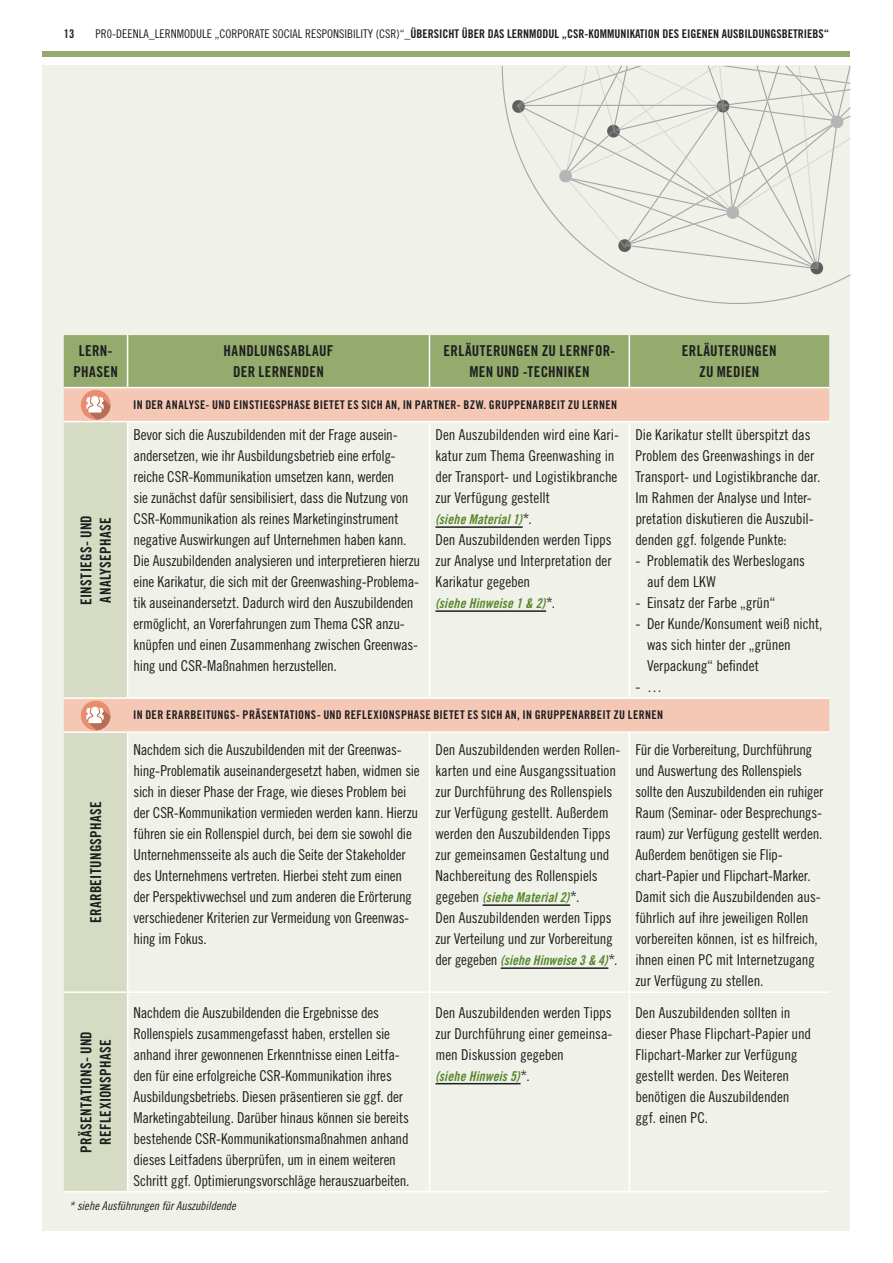
<style>
.page{position:relative;width:893px;height:1263px;background:#fff}
.page>*{position:absolute;margin:0;border:0;box-sizing:border-box;transform-origin:0 0}
.t1{font:15px/21px "Trade Gothic LT Std Cn 18";letter-spacing:-.015em;color:#1d1e1f}
.t2{font:15px/21px "Trade Gothic LT Std Bd Cn 20";letter-spacing:.02em;color:#1d1e1f;text-align:center}
.t3{font:13.5px "Trade Gothic LT Std Bd Cn 20 Obl";letter-spacing:.01em;color:#57872b}
.t4{font:12px "Trade Gothic LT Std Bd Cn 20";letter-spacing:.02em;color:#1d1e1f}
.t5{font:12px "Trade Gothic LT Std Bd Cn 20";color:#1d1e1f}
.t6{font:12px "Trade Gothic LT Std Cn 18 Obl";letter-spacing:-.005em;color:#1d1e1f}
.s1{font-family:"Trade Gothic LT Std Cn 18"}
.s2{font-family:"Trade Gothic LT Std Cn 18";font-size:15px;color:#1d1e1f}
</style>
<div class="page">
<div style="left:43px;top:66px;width:807px;height:1165px;background:#f0f2ea"></div>
<div style="left:43px;top:51px;width:807px;height:6px;background:#95ab6e"></div>
<div style="left:64px;top:335px;width:765px;height:52px;background:#95ab6e"></div>
<svg style="left:64px;top:388px;width:765px;height:343px"></svg>
<div style="left:64px;top:422px;width:64px;height:769px;background:#d6dcc4"></div>
<hr style="left:64px;top:421px;width:64px;height:1px;background:#fff">
<hr style="left:128px;top:421px;width:301px;height:1px;background:#fff">
<hr style="left:429px;top:421px;width:200px;height:1px;background:#fff">
<hr style="left:629px;top:421px;width:200px;height:1px;background:#fff">
<hr style="left:64px;top:697px;width:64px;height:2px;background:#fff">
<hr style="left:128px;top:697px;width:301px;height:2px;background:#fff">
<hr style="left:429px;top:697px;width:200px;height:2px;background:#fff">
<hr style="left:629px;top:697px;width:200px;height:2px;background:#fff">
<hr style="left:64px;top:731px;width:64px;height:2px;background:#fff">
<hr style="left:128px;top:731px;width:301px;height:2px;background:#fff">
<hr style="left:429px;top:731px;width:200px;height:2px;background:#fff">
<hr style="left:629px;top:731px;width:200px;height:2px;background:#fff">
<hr style="left:64px;top:991px;width:64px;height:2px;background:#fff">
<hr style="left:128px;top:991px;width:301px;height:2px;background:#fff">
<hr style="left:429px;top:991px;width:200px;height:2px;background:#fff">
<hr style="left:629px;top:991px;width:200px;height:2px;background:#fff">
<hr style="left:127px;top:335px;width:1px;height:52px;background:#fff">
<hr style="left:429px;top:335px;width:1px;height:52px;background:#fff">
<hr style="left:629px;top:335px;width:1px;height:52px;background:#fff">
<hr style="left:64px;top:387px;width:64px;height:1px;background:#fff">
<hr style="left:128px;top:387px;width:301px;height:1px;background:#fff">
<hr style="left:429px;top:387px;width:200px;height:1px;background:#fff">
<hr style="left:629px;top:387px;width:200px;height:1px;background:#fff">
<hr style="left:127px;top:422px;width:1px;height:275px;background:#fff">
<hr style="left:429px;top:422px;width:1px;height:275px;background:#fff">
<hr style="left:629px;top:422px;width:1px;height:275px;background:#fff">
<hr style="left:127px;top:733px;width:1px;height:258px;background:#fff">
<hr style="left:429px;top:733px;width:1px;height:258px;background:#fff">
<hr style="left:629px;top:733px;width:1px;height:258px;background:#fff">
<hr style="left:127px;top:993px;width:1px;height:198px;background:#fff">
<hr style="left:429px;top:993px;width:1px;height:198px;background:#fff">
<hr style="left:629px;top:993px;width:1px;height:198px;background:#fff">
<hr style="left:64px;top:1191px;width:64px;height:1px;background:#fff">
<hr style="left:128px;top:1191px;width:301px;height:1px;background:#fff">
<hr style="left:429px;top:1191px;width:200px;height:1px;background:#fff">
<hr style="left:629px;top:1191px;width:200px;height:1px;background:#fff">
<hr style="left:435px;top:526px;width:88px;height:2px;background:#1d1e1f">
<hr style="left:435px;top:610px;width:111px;height:2px;background:#1d1e1f">
<hr style="left:483px;top:904px;width:87px;height:2px;background:#1d1e1f">
<hr style="left:501px;top:967px;width:107px;height:2px;background:#1d1e1f">
<hr style="left:435px;top:1083px;width:86px;height:1px;background:#1d1e1f">
<div style="left:81px;top:701px;width:30px;height:29px;background:#ea8c70;border-radius:50%"></div>
<svg style="left:86px;top:707px;width:25px;height:23px"></svg>
<div style="left:81px;top:390px;width:30px;height:30px;background:#ea8c70;border-radius:50%"></div>
<svg style="left:86px;top:396px;width:25px;height:24px"></svg>
<svg style="left:501px;top:66px;width:349px;height:238px"></svg>
<p class="t4" style="left:64px;top:27px;width:12px">13</p>
<p class="t5" style="left:96px;top:27px;width:735px"><span class="s1">PR0-DEENLA_LERNMODULE „CORPORATE SOCIAL RESPONSIBILITY (CSR)“</span>_ÜBERSICHT ÜBER DAS LERNMODUL „CSR-KOMMUNIKATION DES EIGENEN AUSBILDUNGSBETRIEBS“</p>
<p class="t2" style="left:73px;top:340px;width:46px">LERN-<br>PHASEN</p>
<p class="t2" style="left:224px;top:340px;width:111px">HANDLUNGSABLAUF<br>DER LERNENDEN</p>
<p class="t2" style="left:444px;top:340px;width:173px">ERLÄUTERUNGEN ZU LERNFOR-<br>MEN UND -TECHNIKEN</p>
<p class="t2" style="left:682px;top:340px;width:96px">ERLÄUTERUNGEN<br>ZU MEDIEN</p>
<p class="t4" style="left:133px;top:397px;width:485px">IN DER ANALYSE- UND EINSTIEGSPHASE BIETET ES SICH AN, IN PARTNER- BZW. GRUPPENARBEIT ZU LERNEN</p>
<p class="t2" style="left:76px;top:605px;width:91px;line-height:19.5px;text-align:left;rotate:-90deg">EINSTIEGS- UND<br>ANALYSEPHASE</p>
<p class="t2" style="left:85px;top:923px;width:124px;rotate:-90deg">ERARBEITUNGSPHASE</p>
<p class="t2" style="left:76px;top:1153px;width:123px;line-height:19.5px;rotate:-90deg">PRÄSENTATIONS- UND<br>REFLEXIONSPHASE</p>
<p class="t1" style="left:134px;top:424px;width:288px">Bevor sich die Auszubildenden mit der Frage ausein&shy;andersetzen, wie ihr Ausbildungsbetrieb eine erfolg&shy;reiche CSR-Kommunikation umsetzen kann, werden<br>sie zunächst dafür sensibilisiert, dass die Nutzung von CSR-Kommunikation als reines Marketinginstrument negative Auswirkungen auf Unternehmen haben kann.<br>Die Auszubildenden analysieren und interpretieren hierzu eine Karikatur, die sich mit der Greenwashing-Problema&shy;tik auseinandersetzt. Dadurch wird den Auszubildenden ermöglicht, an Vorerfahrungen zum Thema CSR anzu&shy;knüpfen und einen Zusammenhang zwischen Greenwas&shy;hing und CSR-Maßnahmen herzustellen.</p>
<p class="t1" style="left:435px;top:424px;width:185px">Den Auszubildenden wird eine Kari&shy;katur zum Thema Greenwashing in der Transport- und Logistikbranche zur Verfügung gestellt</p>
<p class="t1" style="left:635px;top:424px;width:187px">Die Karikatur stellt überspitzt das Problem des Greenwashings in der Transport- und Logistikbranche dar.<br>Im Rahmen der Analyse und Inter&shy;pretation diskutieren die Auszubil&shy;denden ggf. folgende Punkte:</p>
<p class="t1" style="left:647px;top:550px;width:160px;text-indent:-12px">- Problematik des Werbeslogans auf dem LKW</p>
<p class="t1" style="left:635px;top:592px;width:141px">- Einsatz der Farbe „grün“</p>
<p class="t1" style="left:647px;top:613px;width:177px;text-indent:-12px">- Der Kunde/Konsument weiß nicht, was sich hinter der „grünen<br>Verpackung“ befindet</p>
<p class="t1" style="left:635px;top:676px;width:28px">- …</p>
<p class="t4" style="left:133px;top:708px;width:531px">IN DER ERARBEITUNGS- PRÄSENTATIONS- UND REFLEXIONSPHASE BIETET ES SICH AN, IN GRUPPENARBEIT ZU LERNEN</p>
<p class="t3" style="left:435px;top:511px;width:98px">(siehe Material 1)<span class="s2">*.</span></p>
<p class="t1" style="left:435px;top:529px;width:178px;text-align:justify">Den Auszubildenden werden Tipps zur Analyse und Interpretation der Karikatur gegeben</p>
<p class="t3" style="left:435px;top:595px;width:121px">(siehe Hinweise 1 &amp; 2)<span class="s2">*.</span></p>
<p class="t1" style="left:134px;top:739px;width:288px">Nachdem sich die Auszubildenden mit der Greenwas&shy;hing-Problematik auseinandergesetzt haben, widmen sie sich in dieser Phase der Frage, wie dieses Problem bei der CSR-Kommunikation vermieden werden kann. Hierzu führen sie ein Rollenspiel durch, bei dem sie sowohl die Unternehmensseite als auch die Seite der Stakeholder des Unternehmens vertreten. Hierbei steht zum einen der Perspektivwechsel und zum anderen die Erörterung verschiedener Kriterien zur Vermeidung von Greenwas&shy;hing im Fokus.</p>
<p class="t1" style="left:435px;top:739px;width:187px">Den Auszubildenden werden Rollen&shy;karten und eine Ausgangssituation zur Durchführung des Rollenspiels zur Verfügung gestellt. Außerdem werden den Auszubildenden Tipps zur gemeinsamen Gestaltung und Nachbereitung des Rollenspiels</p>
<p class="t3" style="left:435px;top:889px;width:145px"><span class="s2">gegeben</span> (siehe Material 2)<span class="s2">*.</span></p>
<p class="t1" style="left:435px;top:907px;width:179px">Den Auszubildenden werden Tipps zur Verteilung und zur Vorbereitung</p>
<p class="t3" style="left:435px;top:952px;width:183px"><span class="s2">der gegeben</span> (siehe Hinweise 3 &amp; 4)<span class="s2">*.</span></p>
<p class="t1" style="left:134px;top:1002px;width:278px">Nachdem die Auszubildenden die Ergebnisse des Rollenspiels zusammengefasst haben, erstellen sie anhand ihrer gewonnenen Erkenntnisse einen Leitfa&shy;den für eine erfolgreiche CSR-Kommunikation ihres Ausbildungsbetriebs. Diesen präsentieren sie ggf. der Marketingabteilung. Darüber hinaus können sie bereits bestehende CSR-Kommunikationsmaßnahmen anhand dieses Leitfadens überprüfen, um in einem weiteren Schritt ggf. Optimierungsvorschläge herauszuarbeiten.</p>
<p class="t1" style="left:435px;top:1002px;width:179px;text-align:justify">Den Auszubildenden werden Tipps zur Durchführung einer gemeinsa&shy;men Diskussion gegeben</p>
<p class="t3" style="left:435px;top:1068px;width:96px">(siehe Hinweis 5)<span class="s2">*.</span></p>
<p class="t1" style="left:635px;top:739px;width:189px">Für die Vorbereitung, Durchführung und Auswertung des Rollenspiels sollte den Auszubildenden ein ruhiger Raum (Seminar- oder Besprechungs&shy;raum) zur Verfügung gestellt werden.<br>Außerdem benötigen sie Flip&shy;chart-Papier und Flipchart-Marker.<br>Damit sich die Auszubildenden aus&shy;führlich auf ihre jeweiligen Rollen vorbereiten können, ist es hilfreich, ihnen einen PC mit Internetzugang zur Verfügung zu stellen.</p>
<p class="t1" style="left:635px;top:1002px;width:177px">Den Auszubildenden sollten in dieser Phase Flipchart-Papier und<br>Flipchart-Marker zur Verfügung gestellt werden. Des Weiteren benötigen die Auszubildenden ggf. einen PC.</p>
<p class="t6" style="left:69px;top:1199px;width:168px">* siehe Ausführungen für Auszubildende</p>
</div>
